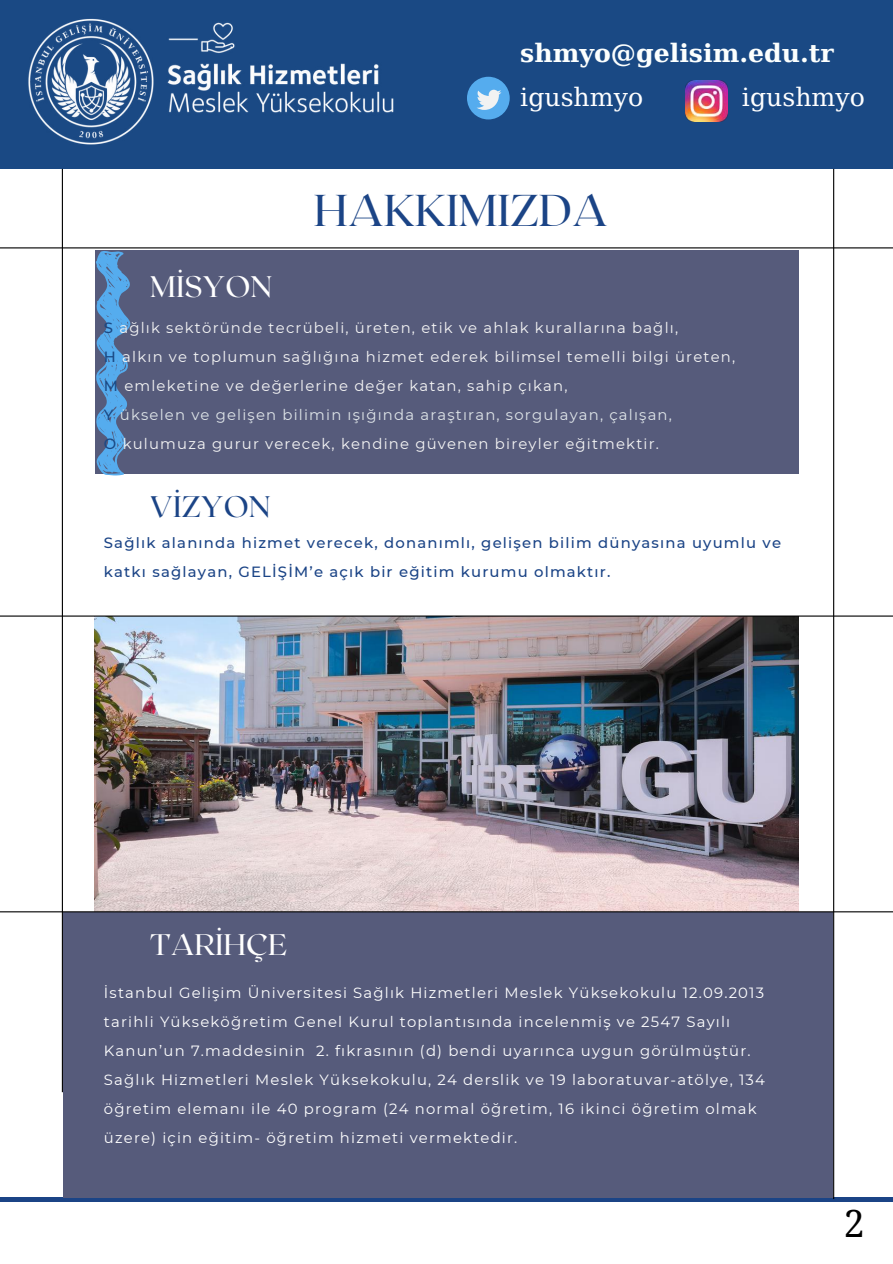
<style>
.page{position:relative;width:893px;height:1264px;background:#fff}
.page>*{position:absolute;margin:0;border:0;box-sizing:border-box;transform-origin:0 0}
.t1{font:44.4px "Roxborough CF";color:#1b4486}
.t2{font:37.2px "Noto Serif";color:#000}
.t3{font:29.7px "Roxborough CF";color:#fff}
.t4{font:29.7px "Roxborough CF";color:#1b4486}
.t5{font:700 25.2px "DejaVu Serif";color:#fcfffe}
.t6{font:25.2px "DejaVu Serif";color:#fff}
.t7{font:14.85px/29px "Montserrat";letter-spacing:.08em;color:#fff}
.t8{font:14.85px/29px "Montserrat";letter-spacing:.08em;color:#f5f5f5}
.t9{font:500 14.85px/29px "Montserrat";letter-spacing:.08em;color:#1b4486}
.s1{font-weight:500;color:#1a4984}
.s2{color:#dee4e8}
</style>
<div class="page">
<div style="left:0;top:69px;width:892px;height:100px;background:#1a4984"></div>
<div style="left:0;top:0;width:892px;height:71px;background:#1a4984"></div>
<div style="left:467px;top:77px;width:42px;height:42px;background:#55acee;border-radius:50%"></div>
<svg style="left:477px;top:90px;width:24px;height:20px"></svg>
<img style="left:686px;top:80px;width:41px;height:42px">
<img style="left:28px;top:18px;width:366px;height:165px">
<svg style="left:0;top:1197px;width:892px;height:4px;background:#274883"></svg>
<img style="left:95px;top:616px;width:703px;height:295px">
<hr style="left:62px;top:169px;width:1px;height:923px;background:#000">
<div style="left:63px;top:912px;width:769px;height:285px;background:#565b7b"></div>
<div style="left:95px;top:251px;width:703px;height:223px;background:#565b7b"></div>
<hr style="left:833px;top:169px;width:1px;height:1029px;background:#000">
<hr style="left:0;top:247px;width:892px;height:1px;background:#000">
<hr style="left:0;top:911px;width:892px;height:1px;background:#000">
<hr style="left:0;top:615px;width:892px;height:1px;background:#000">
<svg style="left:95px;top:251px;width:36px;height:224px"></svg>
<h3 class="t5" style="left:520px;top:38px;width:315px">shmyo@gelisim.edu.tr</h3>
<h3 class="t6" style="left:520px;top:82px;width:124px">igushmyo</h3>
<h3 class="t6" style="left:742px;top:82px;width:124px">igushmyo</h3>
<h1 class="t1" style="left:314px;top:182px;width:295px">HAKKIMIZDA</h1>
<h3 class="t3" style="left:150px;top:267px;width:123px">MİSYON</h3>
<p class="t8" style="left:104px;top:313px;width:632px"><span class="s1">S</span> ağlık sektöründe tecrübeli, üreten, eti k ve ahlak kurallarına bağlı,<br><span class="s1">H</span> alkın ve toplumun sağlığına hizmet ederek bi li msel temelli bi lgi üreten, <span class="s1">M</span> emleketi ne ve değerleri ne değer katan, sahi p çıkan,<br><span class="s1">Y</span> <span class="s2">ükselen ve gelişen bi li mi n ışığında araştıran, sorgulayan, çalışan,<br></span><span class="s1">O</span> kulumuza gurur verecek, kendi ne güvenen bi reyler eğitmekti r.</p>
<h3 class="t4" style="left:150px;top:487px;width:122px">VİZYON</h3>
<p class="t9" style="left:104px;top:528px;width:678px">Sağlık alanında hizmet verecek, donanımlı, gelişen bi li m dünyasına uyumlu ve katkı sağlayan, GELİŞİM’e açık bi r eğiti m kurumu olmaktır.</p>
<h3 class="t3" style="left:150px;top:925px;width:138px">TARİHÇE</h3>
<p class="t7" style="left:104px;top:978px;width:662px">İstanbul Gelişi m Üniversitesi Sağlık Hizmetleri Meslek Yüksekokulu 12.09.2013 tari hli Yükseköğreti m Genel Kurul toplantısında i ncelenmiş ve 2547 Sayılı Kanun’un 7.maddesi ni n 2. fıkrasının (d) bendi uyarınca uygun görülmüştür.<br>Sağlık Hizmetleri Meslek Yüksekokulu, 24 dersli k ve 19 laboratuvar-atölye, 134 öğreti m elemanı i le 40 program (24 normal öğreti m, 16 i ki nci öğreti m olmak üzere) içi n eğiti m- öğreti m hizmeti vermektedi r.</p>
<h2 class="t2" style="left:844px;top:1197px;width:22px">2</h2>
</div>
